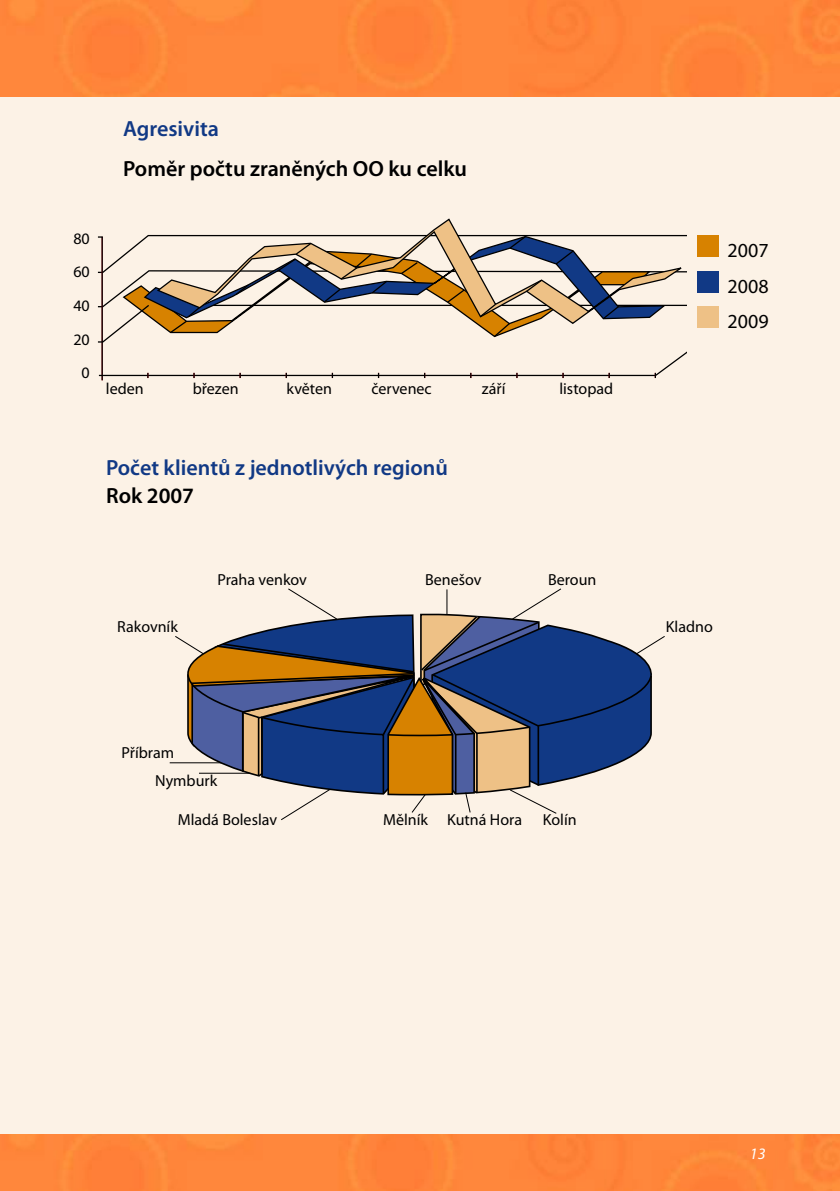
<style>
.page{position:relative;width:840px;height:1191px;background:#fff}
.page>*{position:absolute;margin:0;border:0;box-sizing:border-box;transform-origin:0 0}
.t1{font:600 22px "Myriad Pro";color:#113985}
.t2{font:600 22px "Myriad Pro";color:#000}
.t3{font:20px/35.4px "Myriad Pro";color:#000;text-align:justify}
.t4{font:16px/33.6px "Myriad Pro";color:#000;text-align:center}
.t5{font:italic 16px "Myriad Pro";color:#fff}
</style>
<div class="page">
<div style="left:0;top:0;width:839px;height:1191px;background:#fcf2e6"></div>
<div style="left:0;top:1134px;width:839px;height:57px;background:#ff863a"></div>
<svg style="left:428px;top:218px;width:259px;height:88px"></svg>
<hr style="left:101px;top:237px;width:2px;height:143px;background:#000">
<svg style="left:97px;top:234px;width:589px;height:144px"></svg>
<div style="left:0;top:0;width:839px;height:96px;background:#ff863a"></div>
<div style="left:696px;top:235px;width:22px;height:22px;background:#d78200"></div>
<div style="left:696px;top:271px;width:22px;height:22px;background:#113985"></div>
<div style="left:696px;top:306px;width:22px;height:22px;background:#eec186"></div>
<hr style="left:170px;top:762px;width:51px;height:1px;background:#000">
<svg style="left:174px;top:588px;width:491px;height:232px"></svg>
<h1 class="t1" style="left:123px;top:120px;width:97px">Agresivita</h1>
<h1 class="t2" style="left:123px;top:160px;width:345px">Poměr počtu zraněných OO ku celku</h1>
<p class="t4" style="left:73px;top:223px;width:18px">80<br>60<br>40<br>20<br>0</p>
<p class="t4" style="left:106px;top:373px;width:39px">leden</p>
<p class="t4" style="left:193px;top:373px;width:47px">březen</p>
<p class="t4" style="left:286px;top:373px;width:47px">květen</p>
<p class="t4" style="left:371px;top:373px;width:62px">červenec</p>
<p class="t4" style="left:481px;top:373px;width:25px">září</p>
<p class="t4" style="left:559px;top:373px;width:55px">listopad</p>
<h1 class="t1" style="left:106px;top:459px;width:343px">Počet klientů z jednotlivých regionů</h1>
<h1 class="t2" style="left:106px;top:487px;width:89px">Rok 2007</h1>
<p class="t4" style="left:117px;top:611px;width:62px">Rakovník</p>
<p class="t4" style="left:217px;top:565px;width:91px">Praha venkov</p>
<p class="t4" style="left:425px;top:565px;width:58px">Benešov</p>
<p class="t4" style="left:548px;top:565px;width:50px">Beroun</p>
<p class="t4" style="left:155px;top:739px;width:64px;line-height:28.6px;text-align:left;text-indent:-33px">Příbram<br>Nymburk</p>
<p class="t4" style="left:178px;top:805px;width:101px">Mladá Boleslav</p>
<p class="t4" style="left:383px;top:804px;width:140px">Mělník Kutná Hora</p>
<p class="t4" style="left:542px;top:804px;width:35px">Kolín</p>
<p class="t3" style="left:727px;top:235px;width:43px">2007<br>2008<br>2009</p>
<p class="t4" style="left:665px;top:611px;width:49px">Kladno</p>
<p class="t5" style="left:749px;top:1144px;width:17px">13</p>
</div>
